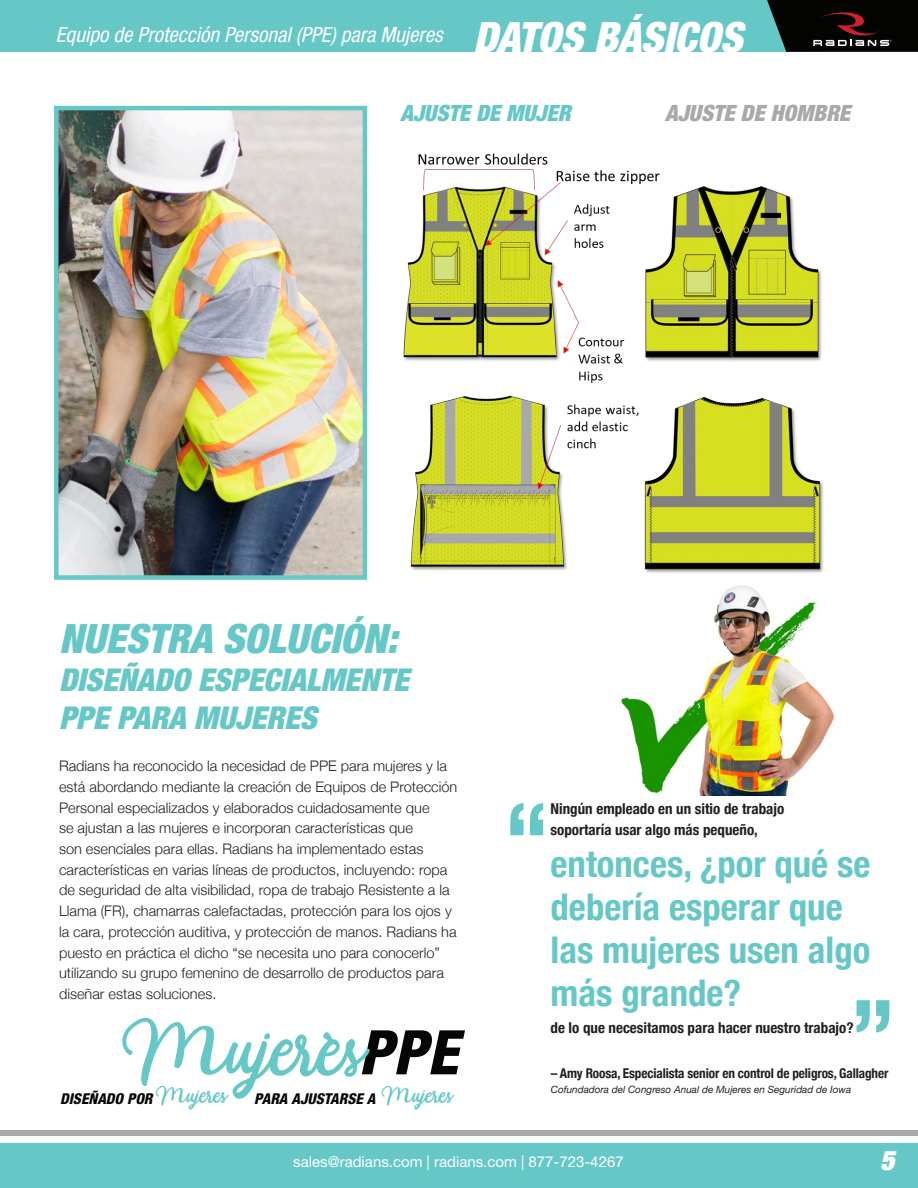
<style>
.page{position:relative;width:918px;height:1188px;background:#fff}
.page>*{position:absolute;margin:0;border:0;box-sizing:border-box;transform-origin:0 0}
.Chapter_Title_-_Whit{font:700 condensed 100.35px "Helvetica Neue";color:#66c7c7}
.t1{font:84.9px "Modesta Script";color:#66c7c7}
.t2{font:italic 800 condensed 61.5px "Helvetica Neue LT Std";color:#050606}
.t3{font:italic 900 condensed 41.85px "Helvetica Neue LT Std";color:#fff}
.t4{font:italic 900 condensed 40.5px "Helvetica Neue LT Std";color:#66c7c7}
.Chapter_Title_-_Whit-2{font:700 condensed 36.75px/42.8px "Helvetica Neue";color:#66c7c7}
.t5{font:italic 900 condensed 31.5px "Helvetica Neue LT Std";color:#66c7c7}
.t6{font:italic 900 condensed 27px "Helvetica Neue LT Std";color:#fff}
.t7{font:24.75px "Modesta Script";color:#66c7c7}
.t8{font:italic 900 condensed 22.5px "Helvetica Neue LT Std";color:#a8a9ad}
.t9{font:italic 900 condensed 22.5px "Helvetica Neue LT Std";color:#66c7c7}
.t10{font:italic condensed 21px "Helvetica Neue LT Std";color:#fff}
.Chapter_Title_-_Whit-3{font:700 condensed 15px/21px "Helvetica Neue";color:#231f20}
.t11{font:15px "Helvetica Neue LT Std";color:#fff}
.t12{font:italic 800 condensed 15px "Helvetica Neue LT Std";color:#050606}
.TOC_-_Entries{font:300 14.55px/20.7px "Helvetica Neue";color:#231f20}
.TOC_-_Entries-2{font:700 condensed 13.5px "Helvetica Neue";letter-spacing:-.01em;color:#231f20}
.TOC_-_Entries-3{font:italic 10.05px "Helvetica Neue";color:#231f20}
</style>
<div class="page">
<img style="left:620px;top:585px;width:214px;height:210px">
<div style="left:0;top:0;width:825px;height:52px;background:#66c7c7"></div>
<div style="left:0;top:1143px;width:918px;height:45px;background:#66c7c7"></div>
<svg style="left:767px;top:0;width:151px;height:52px;background:#191a19"></svg>
<svg style="left:0;top:1130px;width:2px;height:6px"></svg>
<div style="left:2px;top:1130px;width:916px;height:6px;background:#a8a9ad"></div>
<img style="left:403px;top:153px;width:420px;height:420px">
<img style="left:59px;top:111px;width:303px;height:464px">
<div style="left:54px;top:106px;width:313px;height:474px;border:4px solid #66c7c7"></div>
<p class="t10" style="left:56px;top:22px;width:388px">Equipo de Protección Personal (PPE) para Mujeres</p>
<p class="t3" style="left:474px;top:11px;width:270px">DATOS BÁSICOS</p>
<p class="t9" style="left:401px;top:99px;width:171px">AJUSTE DE MUJER</p>
<p class="t8" style="left:665px;top:99px;width:186px">AJUSTE DE HOMBRE</p>
<p class="t4" style="left:59px;top:614px;width:340px">NUESTRA SOLUCIÓN:</p>
<p class="t5" style="left:59px;top:661px;width:351px">DISEÑADO ESPECIALMENTE</p>
<p class="t5" style="left:59px;top:698px;width:259px">PPE PARA MUJERES</p>
<p class="TOC_-_Entries" style="left:59px;top:755px;width:400px">Radians ha reconocido la necesidad de PPE para mujeres y la está abordando mediante la creación de Equipos de Protección Personal especializados y elaborados cuidadosamente que<br>se ajustan a las mujeres e incorporan características que<br>son esenciales para ellas. Radians ha implementado estas características en varias líneas de productos, incluyendo: ropa de seguridad de alta visibilidad, ropa de trabajo Resistente a la Llama (FR), chamarras calefactadas, protección para los ojos y la cara, protección auditiva, y protección de manos. Radians ha puesto en práctica el dicho “se necesita uno para conocerlo” utilizando su grupo femenino de desarrollo de productos para diseñar estas soluciones.</p>
<p class="t1" style="left:123px;top:1011px;width:245px">Mujeres</p>
<p class="t2" style="left:359px;top:1014px;width:101px">PPE</p>
<p class="t7" style="left:156px;top:1084px;width:73px">Mujeres</p>
<p class="t7" style="left:382px;top:1084px;width:73px">Mujeres</p>
<p class="t12" style="left:60px;top:1089px;width:94px">DISEÑADO POR</p>
<p class="t12" style="left:254px;top:1089px;width:123px">PARA AJUSTARSE A</p>
<p class="Chapter_Title_-_Whit-3" style="left:551px;top:797px;width:235px">Ningún empleado en un sitio de trabajo soportaría usar algo más pequeño,</p>
<p class="Chapter_Title_-_Whit-2" style="left:551px;top:840px;width:321px">entonces, ¿por qué se debería esperar que las mujeres usen algo más grande?</p>
<p class="Chapter_Title_-_Whit-3" style="left:551px;top:1016px;width:305px">de lo que necesitamos para hacer nuestro trabajo?</p>
<p class="Chapter_Title_-_Whit" style="left:503px;top:756px;width:48px">“</p>
<p class="Chapter_Title_-_Whit" style="left:850px;top:953px;width:48px">”</p>
<p class="TOC_-_Entries-2" style="left:551px;top:1062px;width:339px">– Amy Roosa, Especialista senior en control de peligros, Gallagher</p>
<p class="TOC_-_Entries-3" style="left:551px;top:1082px;width:302px">Cofundadora del Congreso Anual de Mujeres en Seguridad de Iowa</p>
<p class="t11" style="left:293px;top:1153px;width:332px">sales@radians.com | radians.com | 877-723-4267</p>
<p class="t6" style="left:880px;top:1143px;width:16px">5</p>
</div>
